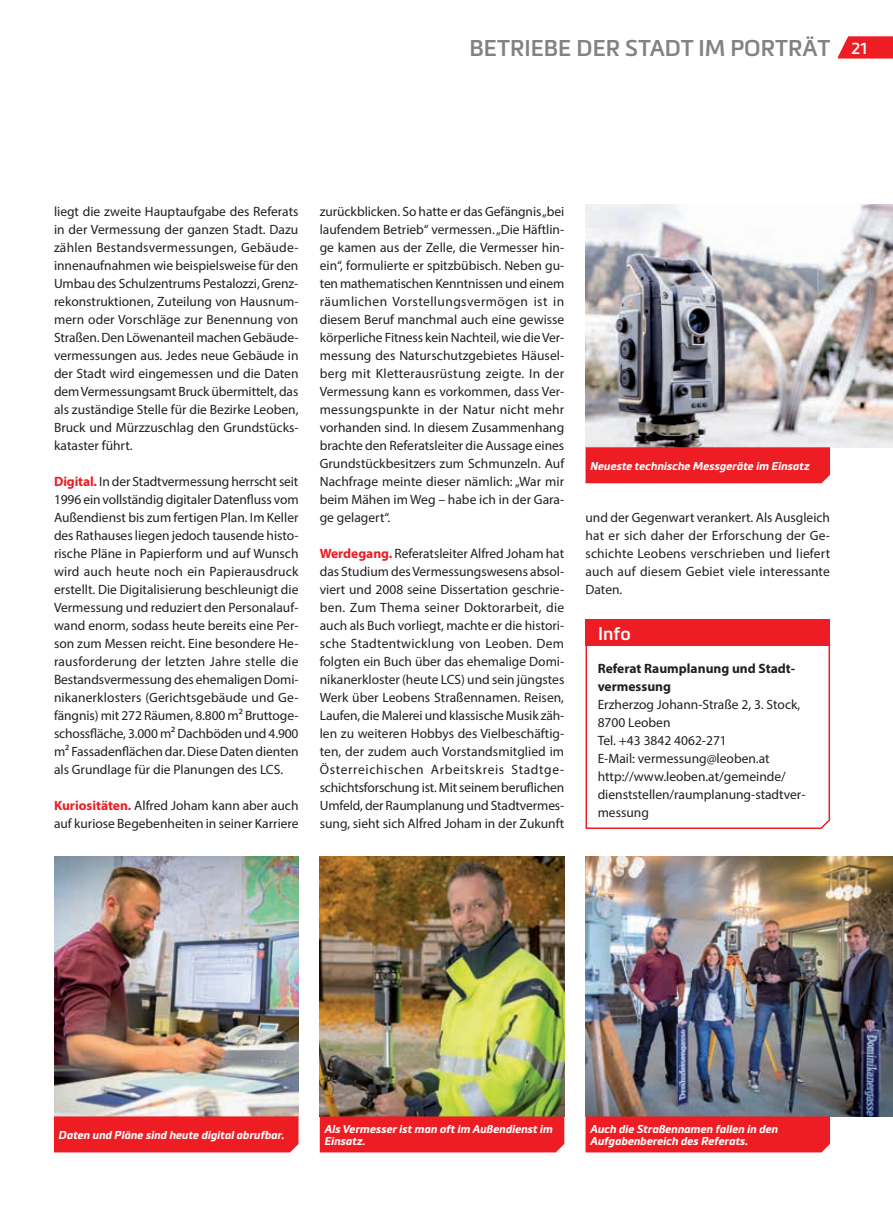
<style>
.page{position:relative;width:893px;height:1212px;background:#fff}
.page>*{position:absolute;margin:0;border:0;box-sizing:border-box;transform-origin:0 0}
.t1{font:600 22.5px "Metronic Pro";color:#808285}
.t2{font:600 18px "Metronic Pro";color:#fff}
.t3{font:13.5px/18px "Myriad Pro";color:#231f20;text-align:justify}
.t4{font:700 13.5px/18px "Myriad Pro";color:#231f20}
.t5{font:italic 700 11.25px/12.8px "Metronic Pro";color:#fff}
.s1{font-size:15.75px;color:#fff}
.s2{font-weight:700;color:#ee1d23}
</style>
<div class="page">
<svg style="left:838px;top:36px;width:55px;height:23px"></svg>
<svg style="left:585px;top:638px;width:246px;height:191px"></svg>
<div style="left:585px;top:620px;width:245px;height:26px;background:#ee1d23"></div>
<img style="left:54px;top:857px;width:245px;height:259px">
<div style="left:54px;top:1116px;width:244px;height:36px;background:#ee1d23"></div>
<img style="left:320px;top:857px;width:244px;height:259px">
<div style="left:320px;top:1116px;width:244px;height:36px;background:#ee1d23"></div>
<img style="left:585px;top:857px;width:308px;height:259px">
<div style="left:585px;top:1116px;width:245px;height:36px;background:#ee1d23"></div>
<img style="left:585px;top:204px;width:308px;height:243px">
<div style="left:585px;top:447px;width:245px;height:36px;background:#ee1d23"></div>
<h1 class="t1" style="left:469px;top:34px;width:399px">BETRIEBE DER STADT IM PORTRÄT <span class="s1">21</span></h1>
<p class="t3" style="left:54px;top:203px;width:246px">liegt die zweite Hauptaufgabe des Referats in der Vermessung der ganzen Stadt. Dazu zählen Bestandsvermessungen, Gebäude&shy;innenaufnahmen wie beispielsweise für den Umbau des Schulzentrums Pestalozzi, Grenz&shy;rekonstruktionen, Zuteilung von Hausnum&shy;mern oder Vorschläge zur Benennung von Straßen. Den Löwenanteil machen Gebäude&shy;vermessungen aus. Jedes neue Gebäude in der Stadt wird eingemessen und die Daten dem Vermessungsamt Bruck übermittelt, das als zuständige Stelle für die Bezirke Leoben, Bruck und Mürzzuschlag den Grundstücks&shy;kataster führt.</p>
<p class="t3" style="left:54px;top:473px;width:246px"><span class="s2">Digital.</span> In der Stadtvermessung herrscht seit 1996 ein vollständig digitaler Datenfluss vom Außendienst bis zum fertigen Plan. Im Keller des Rathauses liegen jedoch tausende histo&shy;rische Pläne in Papierform und auf Wunsch wird auch heute noch ein Papierausdruck erstellt. Die Digitalisierung beschleunigt die Vermessung und reduziert den Personalauf&shy;wand enorm, sodass heute bereits eine Per&shy;son zum Messen reicht. Eine besondere He&shy;rausforderung der letzten Jahre stelle die Bestandsvermessung des ehemaligen Domi&shy;nikanerklosters (Gerichtsgebäude und Ge&shy;fängnis) mit 272 Räumen, 8.800 m² Bruttoge&shy;schossfläche, 3.000 m² Dachböden und 4.900 m² Fassadenflächen dar. Diese Daten dienten als Grundlage für die Planungen des LCS.</p>
<p class="t3" style="left:54px;top:797px;width:246px"><span class="s2">Kuriositäten.</span> Alfred Joham kann aber auch auf kuriose Begebenheiten in seiner Karriere</p>
<p class="t3" style="left:320px;top:203px;width:246px">zurückblicken. So hatte er das Gefängnis „bei laufendem Betrieb“ vermessen. „Die Häftlin&shy;ge kamen aus der Zelle, die Vermesser hin&shy;ein“, formulierte er spitzbübisch. Neben gu&shy;ten mathematischen Kenntnissen und einem räumlichen Vorstellungsvermögen ist in diesem Beruf manchmal auch eine gewisse körperliche Fitness kein Nachteil, wie die Ver&shy;messung des Naturschutzgebietes Häusel&shy;berg mit Kletterausrüstung zeigte. In der Vermessung kann es vorkommen, dass Ver&shy;messungspunkte in der Natur nicht mehr vorhanden sind. In diesem Zusammenhang brachte den Referatsleiter die Aussage eines Grundstückbesitzers zum Schmunzeln. Auf Nachfrage meinte dieser nämlich: „War mir beim Mähen im Weg – habe ich in der Gara&shy;ge gelagert“.</p>
<p class="t3" style="left:320px;top:545px;width:246px"><span class="s2">Werdegang.</span> Referatsleiter Alfred Joham hat das Studium des Vermessungswesens absol&shy;viert und 2008 seine Dissertation geschrie&shy;ben. Zum Thema seiner Doktorarbeit, die auch als Buch vorliegt, machte er die histori&shy;sche Stadtentwicklung von Leoben. Dem folgten ein Buch über das ehemalige Domi&shy;nikanerkloster (heute LCS) und sein jüngstes Werk über Leobens Straßennamen. Reisen, Laufen, die Malerei und klassische Musik zäh&shy;len zu weiteren Hobbys des Vielbeschäftig&shy;ten, der zudem auch Vorstandsmitglied im Österreichischen Arbeitskreis Stadtge&shy;schichtsforschung ist. Mit seinem beruflichen Umfeld, der Raumplanung und Stadtvermes&shy;sung, sieht sich Alfred Joham in der Zukunft</p>
<p class="t5" style="left:590px;top:459px;width:221px">Neueste technische Messgeräte im Einsatz</p>
<p class="t3" style="left:585px;top:508px;width:246px">und der Gegenwart verankert. Als Ausgleich hat er sich daher der Erforschung der Ge&shy;schichte Leobens verschrieben und liefert auch auf diesem Gebiet viele interessante Daten.</p>
<h2 class="t2" style="left:598px;top:622px;width:34px">Info</h2>
<p class="t4" style="left:598px;top:659px;width:198px">Referat Raumplanung und Stadt&shy;vermessung</p>
<p class="t3" style="left:598px;top:695px;width:209px;text-align:left">Erzherzog Johann-Straße 2, 3. Stock,<br>8700 Leoben<br>Tel. +43 3842 4062-271<br>E-Mail: vermessung@leoben.at http://www.leoben.at/gemeinde/ dienststellen/raumplanung-stadtver&shy;messung</p>
<p class="t5" style="left:58px;top:1128px;width:227px">Daten und Pläne sind heute digital abrufbar.</p>
<p class="t5" style="left:324px;top:1122px;width:230px">Als Vermesser ist man oft im Außendienst im<br>Einsatz.</p>
<p class="t5" style="left:590px;top:1122px;width:189px">Auch die Straßennamen fallen in den<br>Aufgabenbereich des Referats.</p>
</div>
